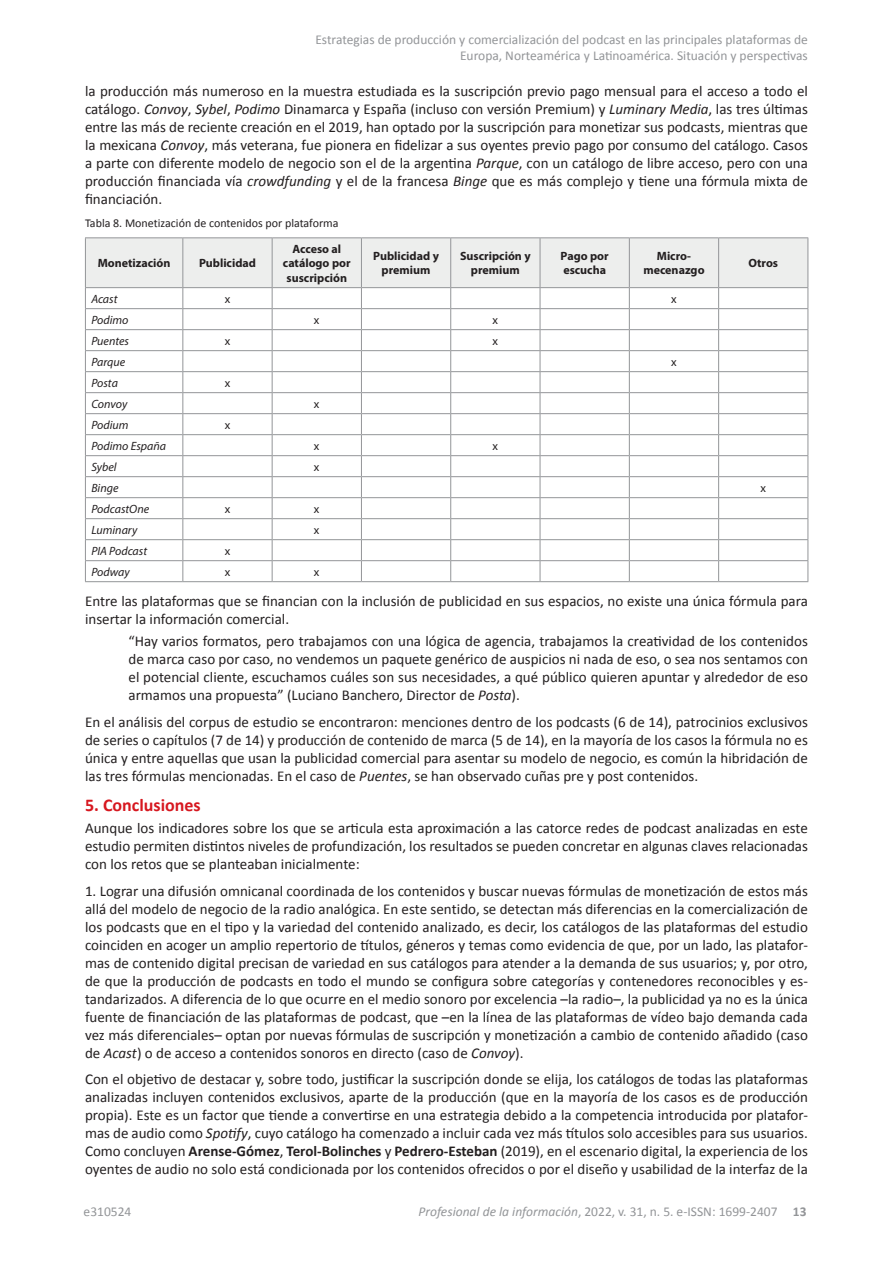
<style>
.page{position:relative;width:893px;height:1263px;background:#fff}
.page>*{position:absolute;margin:0;border:0;box-sizing:border-box;transform-origin:0 0}
.t1{font:700 18px "Calibri";color:#d7171f}
.t2{font:15px/18px "Calibri";color:#231f20;text-align:justify}
.t3{font:13.5px/16.2px "Calibri";color:#939598;text-align:right}
.t4{font:700 12px/14.4px "Myriad Pro";color:#231f20;text-align:center}
.t5{font:italic 12px "Myriad Pro";color:#231f20}
.t6{font:12px "Calibri";color:#231f20}
.t7{font:12px "Myriad Pro";color:#231f20}
.s1{font-style:italic}
.s2{font-weight:700}
</style>
<div class="page">
<hr style="left:85px;top:237px;width:98px;height:1px;background:#939598">
<hr style="left:183px;top:237px;width:89px;height:1px;background:#939598">
<hr style="left:272px;top:237px;width:89px;height:1px;background:#939598">
<hr style="left:361px;top:237px;width:90px;height:1px;background:#939598">
<hr style="left:451px;top:237px;width:89px;height:1px;background:#939598">
<hr style="left:540px;top:237px;width:89px;height:1px;background:#939598">
<hr style="left:629px;top:237px;width:90px;height:1px;background:#939598">
<hr style="left:719px;top:237px;width:89px;height:1px;background:#939598">
<svg style="left:85px;top:238px;width:723px;height:343px"></svg>
<hr style="left:85px;top:581px;width:98px;height:1px;background:#939598">
<hr style="left:183px;top:581px;width:89px;height:1px;background:#939598">
<hr style="left:272px;top:581px;width:89px;height:1px;background:#939598">
<hr style="left:361px;top:581px;width:90px;height:1px;background:#939598">
<hr style="left:451px;top:581px;width:89px;height:1px;background:#939598">
<hr style="left:540px;top:581px;width:89px;height:1px;background:#939598">
<hr style="left:629px;top:581px;width:90px;height:1px;background:#939598">
<hr style="left:719px;top:581px;width:89px;height:1px;background:#939598">
<p class="t3" style="left:315px;top:31px;width:494px">Estrategias de producción y comercialización del podcast en las principales plataformas de<br>Europa, Norteamérica y Latinoamérica. Situación y perspectivas</p>
<p class="t2" style="left:85px;top:82px;width:724px">la producción más numeroso en la muestra estudiada es la suscripción previo pago mensual para el acceso a todo el catálogo. <span class="s1">Convoy</span>, <span class="s1">Sybel</span>, <span class="s1">Podimo</span> Dinamarca y España (incluso con versión Premium) y <span class="s1">Luminary Media</span>, las tres últimas entre las más de reciente creación en el 2019, han optado por la suscripción para monetizar sus podcasts, mientras que la mexicana <span class="s1">Convoy</span>, más veterana, fue pionera en fidelizar a sus oyentes previo pago por consumo del catálogo. Casos a parte con diferente modelo de negocio son el de la argentina <span class="s1">Parque</span>, con un catálogo de libre acceso, pero con una producción financiada vía <span class="s1">crowdfunding</span> y el de la francesa <span class="s1">Binge</span> que es más complejo y tiene una fórmula mixta de financiación.</p>
<p class="t6" style="left:85px;top:216px;width:255px">Tabla 8. Monetización de contenidos por plataforma</p>
<p class="t4" style="left:98px;top:256px;width:74px">Monetización</p>
<p class="t4" style="left:199px;top:256px;width:58px">Publicidad</p>
<p class="t4" style="left:283px;top:241px;width:69px">Acceso al catálogo por suscripción</p>
<p class="t4" style="left:373px;top:248px;width:67px">Publicidad y premium</p>
<p class="t4" style="left:460px;top:248px;width:72px">Suscripción y premium</p>
<p class="t4" style="left:561px;top:248px;width:50px;text-align:left">Pago por escucha</p>
<p class="t4" style="left:643px;top:248px;width:63px">Micro&shy;mecenazgo</p>
<p class="t4" style="left:748px;top:256px;width:31px">Otros</p>
<p class="t5" style="left:91px;top:291px;width:28px">Acast</p>
<p class="t7" style="left:225px;top:291px;width:7px">x</p>
<p class="t7" style="left:671px;top:291px;width:7px">x</p>
<p class="t5" style="left:91px;top:312px;width:39px">Podimo</p>
<p class="t7" style="left:314px;top:312px;width:7px">x</p>
<p class="t7" style="left:493px;top:312px;width:7px">x</p>
<p class="t5" style="left:91px;top:333px;width:39px">Puentes</p>
<p class="t7" style="left:225px;top:333px;width:7px">x</p>
<p class="t7" style="left:493px;top:333px;width:7px">x</p>
<p class="t5" style="left:91px;top:354px;width:35px">Parque</p>
<p class="t7" style="left:671px;top:354px;width:7px">x</p>
<p class="t5" style="left:91px;top:375px;width:28px">Posta</p>
<p class="t7" style="left:225px;top:375px;width:7px">x</p>
<p class="t5" style="left:91px;top:396px;width:38px">Convoy</p>
<p class="t7" style="left:314px;top:396px;width:7px">x</p>
<p class="t5" style="left:91px;top:417px;width:39px">Podium</p>
<p class="t7" style="left:225px;top:417px;width:7px">x</p>
<p class="t5" style="left:91px;top:438px;width:76px">Podimo España</p>
<p class="t7" style="left:314px;top:438px;width:7px">x</p>
<p class="t7" style="left:493px;top:438px;width:7px">x</p>
<p class="t5" style="left:91px;top:459px;width:27px">Sybel</p>
<p class="t7" style="left:314px;top:459px;width:7px">x</p>
<p class="t5" style="left:91px;top:480px;width:29px">Binge</p>
<p class="t7" style="left:760px;top:480px;width:7px">x</p>
<p class="t5" style="left:91px;top:501px;width:59px">PodcastOne</p>
<p class="t7" style="left:225px;top:501px;width:7px">x</p>
<p class="t7" style="left:314px;top:501px;width:7px">x</p>
<p class="t5" style="left:91px;top:522px;width:47px">Luminary</p>
<p class="t7" style="left:314px;top:522px;width:7px">x</p>
<p class="t5" style="left:91px;top:543px;width:57px">PIA Podcast</p>
<p class="t7" style="left:225px;top:543px;width:7px">x</p>
<p class="t5" style="left:91px;top:564px;width:40px">Podway</p>
<p class="t7" style="left:225px;top:564px;width:7px">x</p>
<p class="t7" style="left:314px;top:564px;width:7px">x</p>
<p class="t2" style="left:85px;top:591px;width:724px">Entre las plataformas que se financian con la inclusión de publicidad en sus espacios, no existe una única fórmula para insertar la información comercial.</p>
<p class="t2" style="left:129px;top:632px;width:681px">“Hay varios formatos, pero trabajamos con una lógica de agencia, trabajamos la creatividad de los contenidos de marca caso por caso, no vendemos un paquete genérico de auspicios ni nada de eso, o sea nos sentamos con el potencial cliente, escuchamos cuáles son sus necesidades, a qué público quieren apuntar y alrededor de eso armamos una propuesta” (Luciano Banchero, Director de <span class="s1">Posta</span>).</p>
<p class="t2" style="left:85px;top:712px;width:724px">En el análisis del corpus de estudio se encontraron: menciones dentro de los podcasts (6 de 14), patrocinios exclusivos de series o capítulos (7 de 14) y producción de contenido de marca (5 de 14), en la mayoría de los casos la fórmula no es única y entre aquellas que usan la publicidad comercial para asentar su modelo de negocio, es común la hibridación de las tres fórmulas mencionadas. En el caso de <span class="s1">Puentes</span>, se han observado cuñas pre y post contenidos.</p>
<p class="t1" style="left:85px;top:794px;width:117px">5. Conclusiones</p>
<p class="t2" style="left:85px;top:818px;width:724px">Aunque los indicadores sobre los que se articula esta aproximación a las catorce redes de podcast analizadas en este estudio permiten distintos niveles de profundización, los resultados se pueden concretar en algunas claves relacionadas con los retos que se planteaban inicialmente:</p>
<p class="t2" style="left:85px;top:881px;width:724px">1. Lograr una difusión omnicanal coordinada de los contenidos y buscar nuevas fórmulas de monetización de estos más allá del modelo de negocio de la radio analógica. En este sentido, se detectan más diferencias en la comercialización de los podcasts que en el tipo y la variedad del contenido analizado, es decir, los catálogos de las plataformas del estudio coinciden en acoger un amplio repertorio de títulos, géneros y temas como evidencia de que, por un lado, las platafor&shy;mas de contenido digital precisan de variedad en sus catálogos para atender a la demanda de sus usuarios; y, por otro, de que la producción de podcasts en todo el mundo se configura sobre categorías y contenedores reconocibles y es&shy;tandarizados. A diferencia de lo que ocurre en el medio sonoro por excelencia –la radio–, la publicidad ya no es la única fuente de financiación de las plataformas de podcast, que –en la línea de las plataformas de vídeo bajo demanda cada vez más diferenciales– optan por nuevas fórmulas de suscripción y monetización a cambio de contenido añadido (caso de <span class="s1">Acast</span>) o de acceso a contenidos sonoros en directo (caso de <span class="s1">Convoy</span>).</p>
<p class="t2" style="left:85px;top:1069px;width:724px">Con el objetivo de destacar y, sobre todo, justificar la suscripción donde se elija, los catálogos de todas las plataformas analizadas incluyen contenidos exclusivos, aparte de la producción (que en la mayoría de los casos es de producción propia). Este es un factor que tiende a convertirse en una estrategia debido a la competencia introducida por platafor&shy;mas de audio como <span class="s1">Spotify</span>, cuyo catálogo ha comenzado a incluir cada vez más títulos solo accesibles para sus usuarios.<br>Como concluyen <span class="s2">Arense-Gómez</span>, <span class="s2">Terol-Bolinches</span> y <span class="s2">Pedrero-Esteban</span> (2019), en el escenario digital, la experiencia de los oyentes de audio no solo está condicionada por los contenidos ofrecidos o por el diseño y usabilidad de la interfaz de la</p>
<p class="t3" style="left:84px;top:1203px;width:49px">e310524</p>
<p class="t3" style="left:419px;top:1203px;width:389px"><span class="s1">Profesional de la información</span>, 2022, v. 31, n. 5. e-ISSN: 1699-2407 <span class="s2">13</span></p>
</div>
